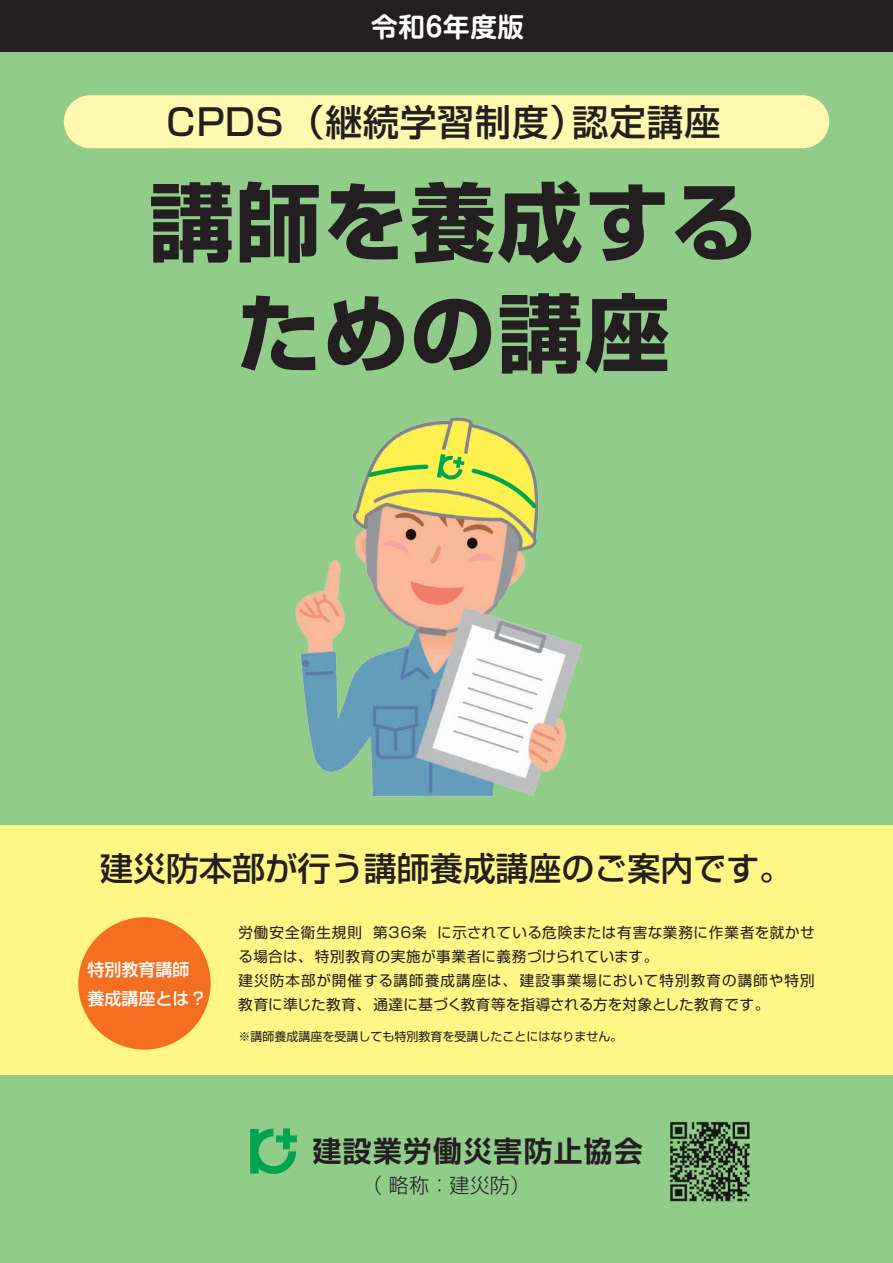
<style>
.page{position:relative;width:893px;height:1263px;background:#91cc8a}
.page>*{position:absolute;margin:0;border:0;box-sizing:border-box;transform-origin:0 0}
.t1{font:700 85.05px/111px "Shin Go Pr 6";letter-spacing:.025em;color:#231f20;text-align:center}
.t2{font:500 36.45px "Shin Go Pr 6";letter-spacing:.025em;color:#231f20}
.t3{font:500 33px "Shin Go Pr 6";color:#231f20}
.t4{font:700 28.65px "Shin Go Pr 6 De";letter-spacing:.05em;color:#231f20}
.t5{font:700 26.55px "Shin M Go Pr 6 De";letter-spacing:.025em;color:#fff}
.t6{font:300 20.25px "Shin Go Pr 6";color:#231f20}
.t7{font:500 16.95px/28.5px "Shin Go Pr 6";color:#fff}
.t8{font:14.55px/24px "Shin Go Pr 6";letter-spacing:.05em;color:#231f20}
.t9{font:12px "Shin Go Pr 6";color:#231f20}
</style>
<div class="page">
<div style="left:0;top:0;width:893px;height:51px;background:#231f20"></div>
<img style="left:670px;top:1121px;width:80px;height:81px">
<div style="left:0;top:825px;width:893px;height:250px;background:#fff685"></div>
<div style="left:64px;top:95px;width:765px;height:53px;background:#fff8ae;border-radius:27px"></div>
<div style="left:78px;top:917px;width:133px;height:132px;background:#f36e21;border-radius:50%"></div>
<svg style="left:250px;top:1128px;width:47px;height:46px"></svg>
<img style="left:295px;top:417px;width:287px;height:380px">
<svg style="left:366px;top:462px;width:65px;height:17px"></svg>
<svg style="left:437px;top:454px;width:103px;height:58px;background:#d4de56"></svg>
<h3 class="t5" style="left:371px;top:4px;width:154px">令和6年度版</h3>
<h2 class="t2" style="left:166px;top:92px;width:556px">CPDS（継続学習制度）認定講座</h2>
<h1 class="t1" style="left:149px;top:165px;width:610px">講師を養成するための講座</h1>
<h3 class="t3" style="left:100px;top:842px;width:694px">建災防本部が行う講師養成講座のご案内です。</h3>
<p class="t7" style="left:88px;top:955px;width:121px">特別教育講師養成講座とは？</p>
<p class="t8" style="left:238px;top:919px;width:578px">労働安全衛生規則 第36条 に示されている危険または有害な業務に作業者を就かせる場合は、特別教育の実施が事業者に義務づけられています。<br>建災防本部が開催する講師養成講座は、建設事業場において特別教育の講師や特別教育に準じた教育、通達に基づく教育等を指導される方を対象とした教育です。</p>
<p class="t9" style="left:238px;top:1027px;width:385px">※講師養成講座を受講しても特別教育を受講したことにはなりません。</p>
<h3 class="t4" style="left:313px;top:1127px;width:332px">建設業労働災害防止協会</h3>
<h3 class="t6" style="left:362px;top:1168px;width:170px">（ 略称：建災防）</h3>
</div>
